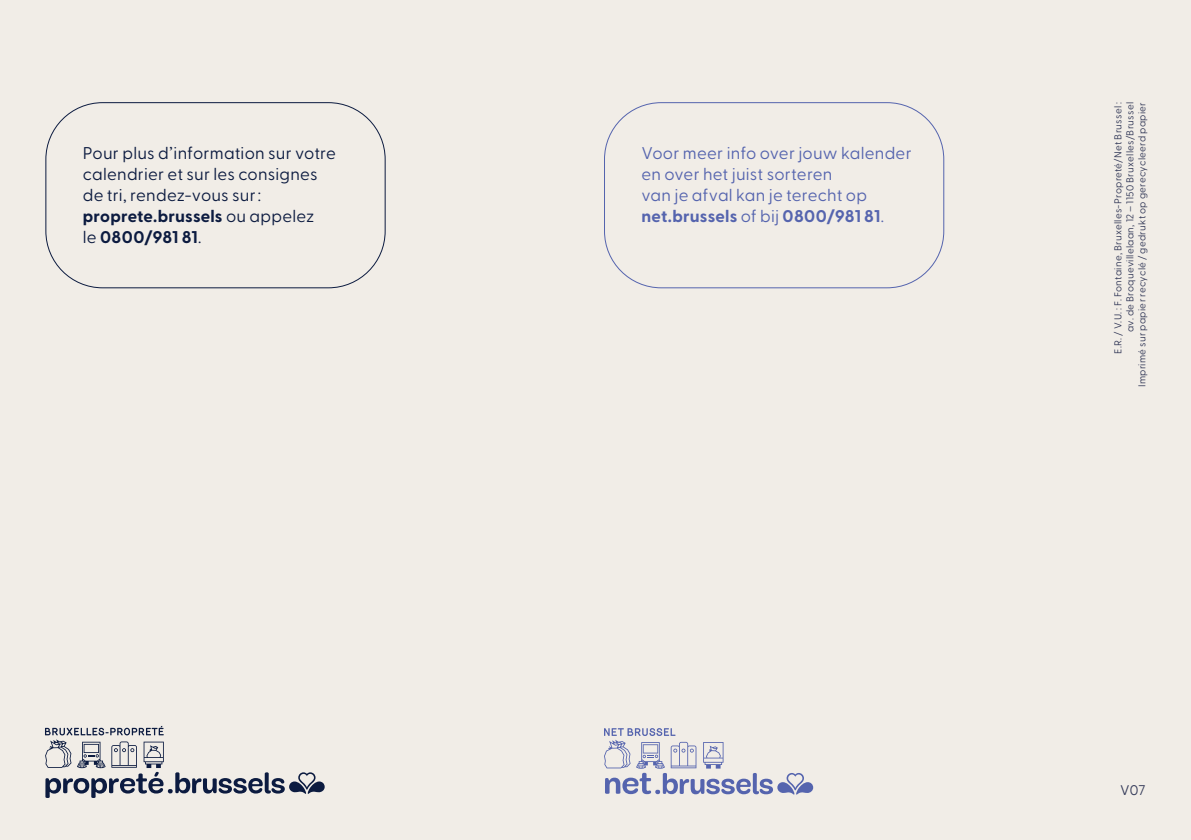
<style>
.page{position:relative;width:1191px;height:840px;background:#fff}
.page>*{position:absolute;margin:0;border:0;box-sizing:border-box;transform-origin:0 0}
.t1{font:17px/21px "Greycliff CF";letter-spacing:.015em;color:#0c1b40}
.t2{font:17px/21px "Greycliff CF";letter-spacing:.015em;color:#5564ae}
.t3{font:14px "Greycliff CF";color:#333958}
.t4{font:10px/12px "Greycliff CF";letter-spacing:.025em;color:#333958;text-align:right}
.s1{font-weight:700}
</style>
<div class="page">
<div style="left:0;top:0;width:1191px;height:839px;background:#f1ede7"></div>
<svg style="left:45px;top:726px;width:280px;height:71px"></svg>
<svg style="left:604px;top:728px;width:209px;height:66px"></svg>
<div style="left:45px;top:102px;width:341px;height:186px;border:1px solid #0c1b40;border-radius:57px"></div>
<div style="left:604px;top:102px;width:340px;height:186px;border:1px solid #5564ae;border-radius:57px"></div>
<p class="t1" style="left:83px;top:141px;width:255px">Pour plus d’information sur votre calendrier et sur les consignes de tri, rendez-vous sur: <span class="s1">proprete.brussels</span> ou appelez<br>le <span class="s1">0800/981 81</span>.</p>
<p class="t2" style="left:641px;top:141px;width:272px">Voor meer info over jouw kalender en over het juist sorteren<br>van je afval kan je terecht op <span class="s1">net.brussels</span> of bij <span class="s1">0800/981 81</span>.</p>
<p class="t4" style="left:1111px;top:354px;width:253px;rotate:-90deg">E.R. / V.U. : F. Fontaine, Bruxelles-Propreté/Net Brussel : av. de Broquevillelaan, 12 – 1150 Bruxelles/Brussel</p>
<p class="t4" style="left:1135px;top:387px;width:286px;rotate:-90deg">Imprimé sur papier recyclé / gedrukt op gerecycleerd papier</p>
<p class="t3" style="left:1120px;top:778px;width:27px">V07</p>
</div>
